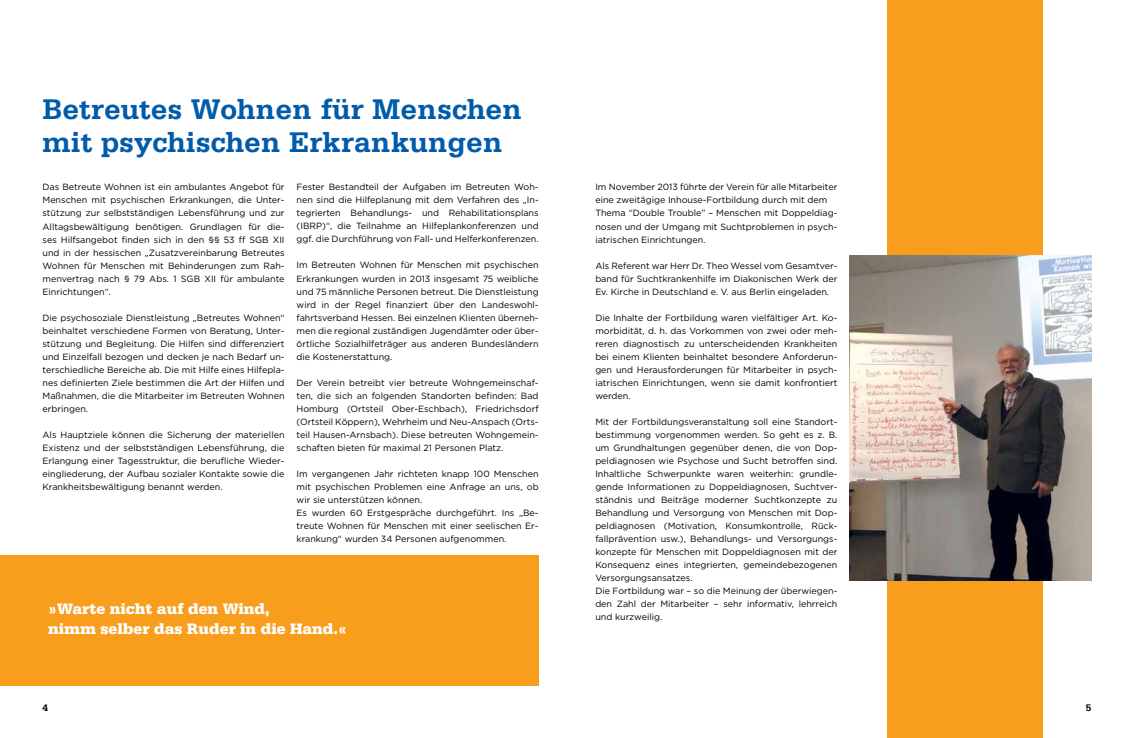
<style>
.page{position:relative;width:1134px;height:738px;background:#fff}
.page>*{position:absolute;margin:0;border:0;box-sizing:border-box;transform-origin:0 0}
.t1{font:700 30px/32px "Serifa Std";color:#005baa}
.t2{font:900 16px/20px "Serifa Std";color:#fff}
.t3{font:700 10px "Serifa Std";color:#000}
.t4{font:9px/13px "Gotham";color:#000;text-align:justify}
</style>
<div class="page">
<div style="left:887px;top:0;width:156px;height:737px;background:#f99d1c"></div>
<div style="left:0;top:554px;width:539px;height:131px;background:#f99d1c"></div>
<img style="left:849px;top:255px;width:242px;height:325px">
<h1 class="t1" style="left:43px;top:93px;width:481px">Betreutes Wohnen für Menschen mit psychischen Erkrankungen</h1>
<p class="t4" style="left:43px;top:180px;width:244px">Das Betreute Wohnen ist ein ambulantes Angebot für Menschen mit psychischen Erkrankungen, die Unter&shy;stützung zur selbstständigen Lebensführung und zur Alltagsbewältigung benötigen. Grundlagen für die&shy;ses Hilfsangebot finden sich in den §§ 53 ff SGB XII und in der hessischen „Zusatzvereinbarung Betreutes Wohnen für Menschen mit Behinderungen zum Rah&shy;menvertrag nach § 79 Abs. 1 SGB XII für ambulante Einrichtungen“.</p>
<p class="t4" style="left:43px;top:310px;width:244px">Die psychosoziale Dienstleistung „Betreutes Wohnen“ beinhaltet verschiedene Formen von Beratung, Unter&shy;stützung und Begleitung. Die Hilfen sind differenziert und Einzelfall bezogen und decken je nach Bedarf un&shy;terschiedliche Bereiche ab. Die mit Hilfe eines Hilfepla&shy;nes definierten Ziele bestimmen die Art der Hilfen und Maßnahmen, die die Mitarbeiter im Betreuten Wohnen erbringen.</p>
<p class="t4" style="left:43px;top:427px;width:244px">Als Hauptziele können die Sicherung der materiellen Existenz und der selbstständigen Lebensführung, die Erlangung einer Tagesstruktur, die berufliche Wieder&shy;eingliederung, der Aufbau sozialer Kontakte sowie die Krankheitsbewältigung benannt werden.</p>
<p class="t4" style="left:297px;top:180px;width:244px">Fester Bestandteil der Aufgaben im Betreuten Woh&shy;nen sind die Hilfeplanung mit dem Verfahren des „In&shy;tegrierten Behandlungs- und Rehabilitationsplans (IBRP)“, die Teilnahme an Hilfeplankonferenzen und ggf. die Durchführung von Fall- und Helferkonferenzen.</p>
<p class="t4" style="left:297px;top:258px;width:244px">Im Betreuten Wohnen für Menschen mit psychischen Erkrankungen wurden in 2013 insgesamt 75 weibliche und 75 männliche Personen betreut. Die Dienstleistung wird in der Regel finanziert über den Landeswohl&shy;fahrtsverband Hessen. Bei einzelnen Klienten überneh&shy;men die regional zuständigen Jugendämter oder über&shy;örtliche Sozialhilfeträger aus anderen Bundesländern die Kostenerstattung.</p>
<p class="t4" style="left:297px;top:375px;width:244px">Der Verein betreibt vier betreute Wohngemeinschaf&shy;ten, die sich an folgenden Standorten befinden: Bad Homburg (Ortsteil Ober-Eschbach), Friedrichsdorf (Ortsteil Köppern), Wehrheim und Neu-Anspach (Orts&shy;teil Hausen-Arnsbach). Diese betreuten Wohngemein&shy;schaften bieten für maximal 21 Personen Platz.</p>
<p class="t4" style="left:297px;top:466px;width:244px;text-align:left">Im vergangenen Jahr richteten knapp 100 Menschen mit psychischen Problemen eine Anfrage an uns, ob wir sie unterstützen können.<br>Es wurden 60 Erstgespräche durchgeführt. Ins „Be&shy;treute Wohnen für Menschen mit einer seelischen Er&shy;krankung“ wurden 34 Personen aufgenommen.</p>
<h2 class="t2" style="left:48px;top:597px;width:300px">»Warte nicht auf den Wind,<br>nimm selber das Ruder in die Hand.«</h2>
<p class="t4" style="left:595px;top:180px;width:244px;text-align:left">Im November 2013 führte der Verein für alle Mitarbeiter eine zweitägige Inhouse-Fortbildung durch mit dem Thema “Double Trouble” – Menschen mit Doppeldiag&shy;nosen und der Umgang mit Suchtproblemen in psych&shy;iatrischen Einrichtungen.</p>
<p class="t4" style="left:595px;top:258px;width:244px">Als Referent war Herr Dr. Theo Wessel vom Gesamtver&shy;band für Suchtkrankenhilfe im Diakonischen Werk der Ev. Kirche in Deutschland e. V. aus Berlin eingeladen.</p>
<p class="t4" style="left:595px;top:310px;width:244px">Die Inhalte der Fortbildung waren vielfältiger Art. Ko&shy;morbidität, d. h. das Vorkommen von zwei oder meh&shy;reren diagnostisch zu unterscheidenden Krankheiten bei einem Klienten beinhaltet besondere Anforderun&shy;gen und Herausforderungen für Mitarbeiter in psych&shy;iatrischen Einrichtungen, wenn sie damit konfrontiert werden.</p>
<p class="t4" style="left:595px;top:414px;width:244px;text-align:left">Mit der Fortbildungsveranstaltung soll eine Standort&shy;bestimmung vorgenommen werden. So geht es z. B. um Grundhaltungen gegenüber denen, die von Dop&shy;peldiagnosen wie Psychose und Sucht betroffen sind.<br>Inhaltliche Schwerpunkte waren weiterhin: grundle&shy;gende Informationen zu Doppeldiagnosen, Suchtver&shy;ständnis und Beiträge moderner Suchtkonzepte zu Behandlung und Versorgung von Menschen mit Dop&shy;peldiagnosen (Motivation, Konsumkontrolle, Rück&shy;fallprävention usw.), Behandlungs- und Versorgungs&shy;konzepte für Menschen mit Doppeldiagnosen mit der Konsequenz eines integrierten, gemeindebezogenen Versorgungsansatzes.<br>Die Fortbildung war – so die Meinung der überwiegen&shy;den Zahl der Mitarbeiter – sehr informativ, lehrreich und kurzweilig.</p>
<p class="t3" style="left:43px;top:701px;width:7px">4</p>
<p class="t3" style="left:1086px;top:701px;width:7px">5</p>
</div>
